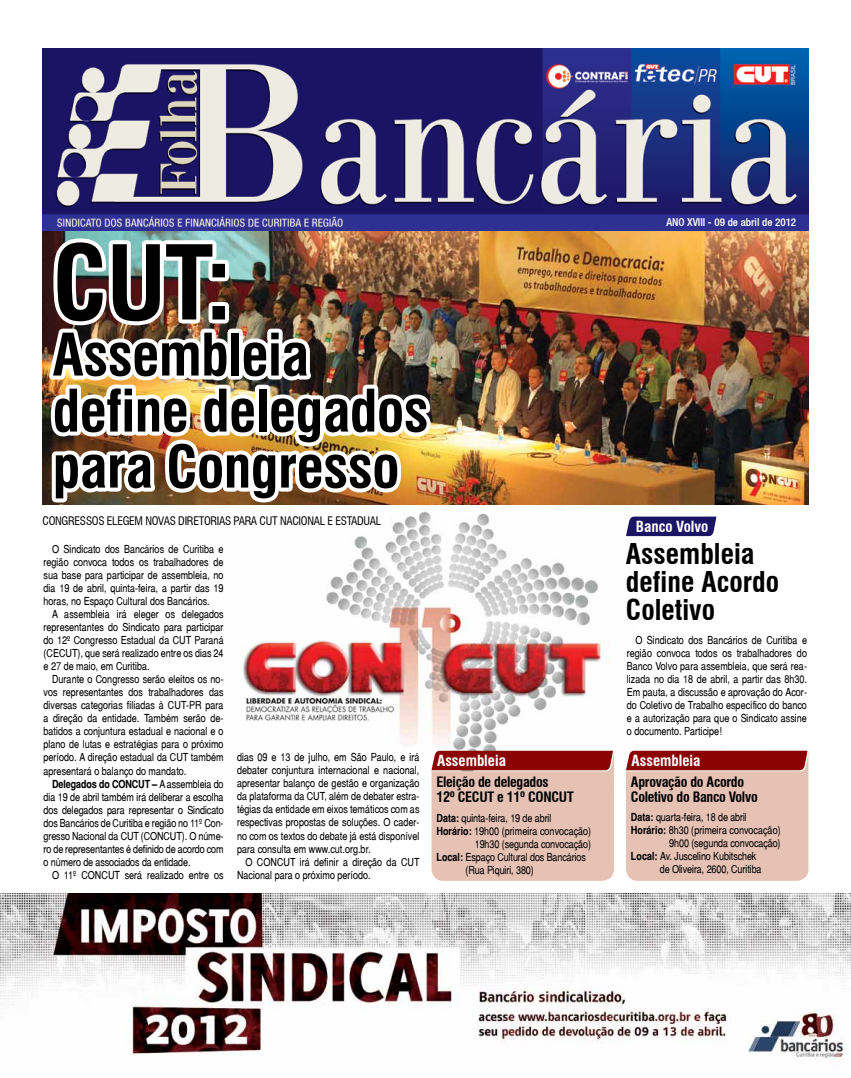
<style>
.page{position:relative;width:851px;height:1078px;background:#fff}
.page>*{position:absolute;margin:0;border:0;box-sizing:border-box;transform-origin:0 0}
.t1{font:700 condensed 100px "Swiss 721 BT";color:#000}
.t2{font:700 condensed 57px/56px "Swiss 721 BT";letter-spacing:-.01em;color:#000}
.t3{font:700 condensed 28px/28px "Swiss 721 BT";color:#000}
.t4{font:700 condensed 15px "Swiss 721 BT";color:#fff}
.t5{font:700 condensed 14px/15px "Swiss 721 BT";letter-spacing:-.02em;color:#000}
.t6{font:condensed 11.5px "Swiss 721 BT";letter-spacing:-.025em;color:#000}
.t7{font:11px/13px "Switzerland Narrow Plain";color:#000;text-align:justify}
.t8{font:700 11px "Switzerland Narrow";letter-spacing:-.01em;color:#000}
.t9{font:500 condensed 11px "Helvetica 67";color:#fff}
.s1{font-family:"Switzerland Narrow Plain";font-weight:400}
.s2{font-family:"Switzerland Narrow";font-weight:700}
</style>
<div class="page">
<img style="left:242px;top:504px;width:394px;height:246px">
<img style="left:43px;top:230px;width:765px;height:274px">
<img style="left:43px;top:48px;width:765px;height:182px">
<img style="left:43px;top:233px;width:394px;height:276px">
<svg style="left:626px;top:516px;width:90px;height:20px;background:#2b246e"></svg>
<svg style="left:431px;top:750px;width:183px;height:130px;background:#d9a79b"></svg>
<svg style="left:626px;top:750px;width:182px;height:130px;background:#d9a79b"></svg>
<img style="left:0;top:893px;width:850px;height:168px">
<h1 class="t1" style="left:53px;top:223px;width:181px">CUT:</h1>
<h2 class="t2" style="left:53px;top:327px;width:377px">Assembleia define delegados para Congresso</h2>
<p class="t6" style="left:43px;top:514px;width:340px">CONGRESSOS ELEGEM NOVAS DIRETORIAS PARA CUT NACIONAL E ESTADUAL</p>
<p class="t7" style="left:44px;top:542px;width:182px;text-indent:9px">O Sindicato dos Bancários de Curitiba e região convoca todos os trabalhadores de sua base para participar de assembleia, no dia 19 de abril, quinta-feira, a partir das 19 horas, no Espaço Cultural dos Bancários.</p>
<p class="t7" style="left:44px;top:607px;width:182px;text-indent:9px">A assembleia irá eleger os delegados representantes do Sindicato para participar do 12º Congresso Estadual da CUT Paraná (CECUT), que será realizado entre os dias 24 e 27 de maio, em Curitiba.</p>
<p class="t7" style="left:44px;top:672px;width:182px;text-indent:9px">Durante o Congresso serão eleitos os no&shy;vos representantes dos trabalhadores das diversas categorias filiadas à CUT-PR para a direção da entidade. Também serão de&shy;batidos a conjuntura estadual e nacional e o plano de lutas e estratégias para o próximo período. A direção estadual da CUT também apresentará o balanço do mandato.</p>
<p class="t8" style="left:52px;top:777px;width:173px">Delegados do CONCUT – <span class="s1">A assembleia do</span></p>
<p class="t7" style="left:44px;top:789px;width:182px">dia 19 de abril também irá deliberar a escolha dos delegados para representar o Sindicato dos Bancários de Curitiba e região no 11º Con&shy;gresso Nacional da CUT (CONCUT). O núme&shy;ro de representantes é definido de acordo com o número de associados da entidade.</p>
<p class="t7" style="left:52px;top:867px;width:173px">O 11º CONCUT será realizado entre os</p>
<p class="t7" style="left:237px;top:750px;width:184px">dias 09 e 13 de julho, em São Paulo, e irá debater conjuntura internacional e nacional, apresentar balanço de gestão e organização da plataforma da CUT, além de debater estra&shy;tégias da entidade em eixos temáticos com as respectivas propostas de soluções. O cader&shy;no com os textos do debate já está disponível para consulta em www.cut.org.br.</p>
<p class="t7" style="left:237px;top:854px;width:184px;text-indent:9px">O CONCUT irá definir a direção da CUT<br>Nacional para o próximo período.</p>
<h3 class="t4" style="left:437px;top:751px;width:70px">Assembleia</h3>
<p class="t5" style="left:436px;top:774px;width:139px">Eleição de delegados<br>12º CECUT e 11º CONCUT</p>
<p class="t7" style="left:436px;top:811px;width:116px"><span class="s2">Data:</span> quinta-feira, 19 de abril</p>
<p class="t7" style="left:436px;top:824px;width:156px"><span class="s2">Horário:</span> 19h00 (primeira convocação)</p>
<p class="t7" style="left:474px;top:837px;width:118px">19h30 (segunda convocação)</p>
<p class="t7" style="left:436px;top:850px;width:151px"><span class="s2">Local:</span> Espaço Cultural dos Bancários</p>
<p class="t7" style="left:465px;top:863px;width:70px">(Rua Piquiri, 380)</p>
<p class="t9" style="left:666px;top:215px;width:131px">ANO XVIII - 09 de abril de 2012</p>
<h3 class="t4" style="left:636px;top:517px;width:74px">Banco Volvo</h3>
<h3 class="t3" style="left:626px;top:539px;width:155px">Assembleia define Acordo<br>Coletivo</h3>
<p class="t7" style="left:626px;top:633px;width:182px;text-indent:9px">O Sindicato dos Bancários de Curitiba e região convoca todos os trabalhadores do Banco Volvo para assembleia, que será rea&shy;lizada no dia 18 de abril, a partir das 8h30.<br>Em pauta, a discussão e aprovação do Acor&shy;do Coletivo de Trabalho específico do banco e a autorização para que o Sindicato assine o documento. Participe!</p>
<h3 class="t4" style="left:631px;top:751px;width:70px">Assembleia</h3>
<p class="t5" style="left:631px;top:774px;width:128px">Aprovação do Acordo<br>Coletivo do Banco Volvo</p>
<p class="t7" style="left:631px;top:810px;width:117px"><span class="s2">Data:</span> quarta-feira, 18 de abril</p>
<p class="t7" style="left:631px;top:823px;width:151px"><span class="s2">Horário:</span> 8h30 (primeira convocação)</p>
<p class="t7" style="left:669px;top:836px;width:113px">9h00 (segunda convocação)</p>
<p class="t7" style="left:631px;top:849px;width:127px"><span class="s2">Local:</span> Av. Juscelino Kubitschek</p>
<p class="t7" style="left:659px;top:862px;width:103px">de Oliveira, 2600, Curitiba</p>
</div>
